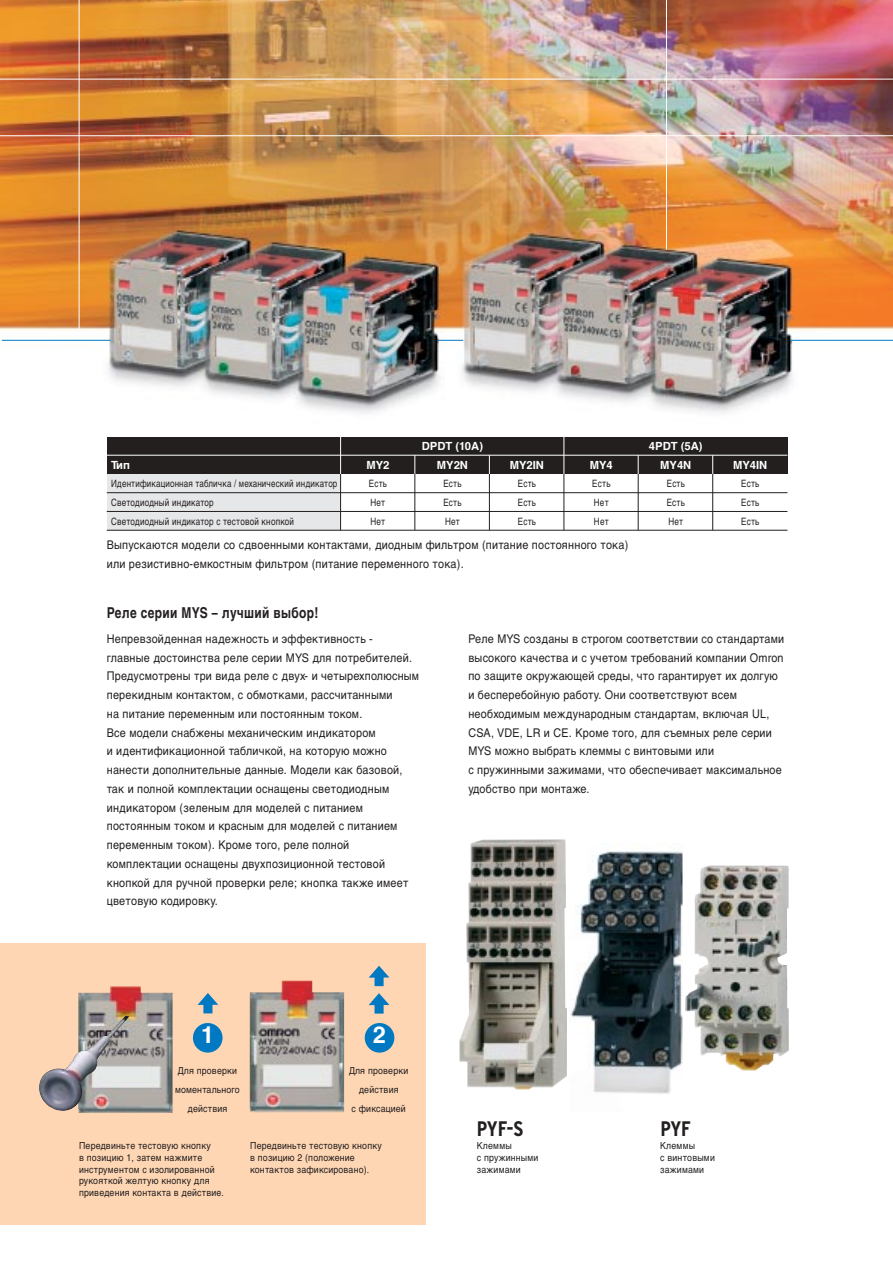
<style>
.page{position:relative;width:893px;height:1262px;background:#fff}
.page>*{position:absolute;margin:0;border:0;box-sizing:border-box;transform-origin:0 0}
.t1{font:700 23.25px "Helvetica Cyr";color:#fff}
.t2{font:700 condensed 21px "Interstate";letter-spacing:-.01em;color:#231f1f}
.t3{font:700 15px "Helvetica Cyr";letter-spacing:.03em;color:#231f1f;scale:.8 1}
.t4{font:12px/18.8px "Helvetica Cyr Upright";letter-spacing:.02em;color:#231f1f;scale:.9 1}
.t5{font:700 11.25px "Helvetica Cyr";color:#fff}
.t6{font:10.2px "Helvetica Cyr Upright";letter-spacing:.02em;color:#231f1f;scale:.8 1}
.t7{font:10.2px "Helvetica Cyr Upright";letter-spacing:.02em;color:#231f1f;scale:.79 1}
.t8{font:9.75px/11.7px "Helvetica Cyr Upright";letter-spacing:.02em;color:#231f1f;scale:.9 1}
</style>
<div class="page">
<img style="left:570px;top:851px;width:113px;height:243px">
<img style="left:685px;top:865px;width:103px;height:205px">
<img style="left:459px;top:839px;width:108px;height:250px">
<div style="left:0;top:943px;width:426px;height:281px;background:#fed6b4"></div>
<img style="left:78px;top:986px;width:95px;height:127px">
<img style="left:250px;top:980px;width:94px;height:132px">
<div style="left:193px;top:1023px;width:29px;height:29px;background:#0079c2;border-radius:50%"></div>
<div style="left:365px;top:1023px;width:29px;height:29px;background:#0079c2;border-radius:50%"></div>
<svg style="left:197px;top:993px;width:21px;height:20px"></svg>
<svg style="left:369px;top:993px;width:20px;height:20px"></svg>
<svg style="left:368px;top:965px;width:21px;height:21px"></svg>
<img style="left:39px;top:1015px;width:90px;height:96px">
<div style="left:107px;top:474px;width:233px;height:56px;background:#e6e7e8"></div>
<div style="left:107px;top:436px;width:680px;height:38px;background:#231f1f"></div>
<img style="left:0;top:0;width:892px;height:413px">
<hr style="left:2px;top:340px;width:108px;height:1px;background:#0079c2">
<svg style="left:438px;top:340px;width:25px;height:1px"></svg>
<hr style="left:790px;top:340px;width:102px;height:1px;background:#0079c2">
<hr style="left:107px;top:492px;width:680px;height:1px;background:#231f1f">
<hr style="left:107px;top:511px;width:680px;height:1px;background:#231f1f">
<hr style="left:107px;top:530px;width:680px;height:1px;background:#231f1f">
<hr style="left:414px;top:474px;width:1px;height:56px;background:#231f1f">
<hr style="left:340px;top:474px;width:1px;height:56px;background:#231f1f">
<hr style="left:489px;top:474px;width:1px;height:56px;background:#231f1f">
<svg style="left:489px;top:456px;width:1px;height:18px"></svg>
<hr style="left:340px;top:436px;width:1px;height:38px;background:#fff">
<hr style="left:107px;top:455px;width:680px;height:1px;background:#fff">
<svg style="left:414px;top:455px;width:1px;height:19px"></svg>
<hr style="left:563px;top:474px;width:1px;height:56px;background:#231f1f">
<hr style="left:563px;top:436px;width:1px;height:38px;background:#fff">
<hr style="left:638px;top:474px;width:1px;height:56px;background:#231f1f">
<svg style="left:638px;top:455px;width:1px;height:19px"></svg>
<hr style="left:712px;top:474px;width:1px;height:56px;background:#231f1f">
<svg style="left:712px;top:455px;width:1px;height:19px"></svg>
<hr style="left:666px;top:0;width:1px;height:249px;background:#fff">
<hr style="left:79px;top:0;width:1px;height:333px;background:#fff">
<img style="left:0;top:79px;width:892px;height:57px">
<p class="t5" style="left:422px;top:442px;width:63px">DPDT (10A)</p>
<p class="t5" style="left:649px;top:442px;width:55px">4PDT (5A)</p>
<p class="t5" style="left:111px;top:460px;width:20px">Тип</p>
<p class="t5" style="left:366px;top:460px;width:25px">MY2</p>
<p class="t5" style="left:437px;top:460px;width:33px">MY2N</p>
<p class="t5" style="left:509px;top:460px;width:36px">MY2IN</p>
<p class="t5" style="left:589px;top:460px;width:25px">MY4</p>
<p class="t5" style="left:660px;top:460px;width:33px">MY4N</p>
<p class="t5" style="left:733px;top:460px;width:36px">MY4IN</p>
<p class="t7" style="left:111px;top:480px;width:288px">Идентификационная табличка / механический индикатор</p>
<p class="t6" style="left:369px;top:480px;width:24px">Есть</p>
<p class="t6" style="left:443px;top:480px;width:24px">Есть</p>
<p class="t6" style="left:518px;top:480px;width:24px">Есть</p>
<p class="t6" style="left:592px;top:480px;width:24px">Есть</p>
<p class="t6" style="left:666px;top:480px;width:24px">Есть</p>
<p class="t6" style="left:741px;top:480px;width:24px">Есть</p>
<p class="t6" style="left:111px;top:499px;width:130px">Светодиодный индикатор</p>
<p class="t6" style="left:370px;top:499px;width:20px">Нет</p>
<p class="t6" style="left:443px;top:499px;width:24px">Есть</p>
<p class="t6" style="left:518px;top:499px;width:24px">Есть</p>
<p class="t6" style="left:594px;top:499px;width:20px">Нет</p>
<p class="t6" style="left:666px;top:499px;width:24px">Есть</p>
<p class="t6" style="left:741px;top:499px;width:24px">Есть</p>
<p class="t6" style="left:111px;top:517px;width:230px">Светодиодный индикатор с тестовой кнопкой</p>
<p class="t6" style="left:370px;top:517px;width:20px">Нет</p>
<p class="t6" style="left:445px;top:517px;width:20px">Нет</p>
<p class="t6" style="left:518px;top:517px;width:24px">Есть</p>
<p class="t6" style="left:594px;top:517px;width:20px">Нет</p>
<p class="t6" style="left:668px;top:517px;width:20px">Нет</p>
<p class="t6" style="left:741px;top:517px;width:24px">Есть</p>
<p class="t4" style="left:107px;top:537px;width:581px">Выпускаются модели со сдвоенными контактами, диодным фильтром (питание постоянного тока) или резистивно-емкостным фильтром (питание переменного тока).</p>
<p class="t3" style="left:107px;top:607px;width:266px">Реле серии MYS – лучший выбор!</p>
<p class="t4" style="left:107px;top:630px;width:348px">Непревзойденная надежность и эффективность -<br>главные достоинства реле серии MYS для потребителей.<br>Предусмотрены три вида реле с двух- и четырехполюсным перекидным контактом, с обмотками, рассчитанными<br>на питание переменным или постоянным током.<br>Все модели снабжены механическим индикатором<br>и идентификационной табличкой, на которую можно нанести дополнительные данные. Модели как базовой, так и полной комплектации оснащены светодиодным индикатором (зеленым для моделей с питанием постоянным током и красным для моделей с питанием переменным током). Кроме того, реле полной комплектации оснащены двухпозиционной тестовой кнопкой для ручной проверки реле; кнопка также имеет цветовую кодировку.</p>
<h1 class="t1" style="left:201px;top:1026px;width:14px">1</h1>
<h1 class="t1" style="left:373px;top:1026px;width:14px">2</h1>
<p class="t8" style="left:175px;top:1062px;width:73px;line-height:18.8px;text-align:center">Для проверки моментального действия</p>
<p class="t8" style="left:349px;top:1062px;width:67px;line-height:18.8px;text-align:center">Для проверки действия<br>с фиксацией</p>
<p class="t8" style="left:250px;top:1141px;width:148px">Передвиньте тестовую кнопку в позицию 2 (положение контактов зафиксировано).</p>
<p class="t8" style="left:79px;top:1141px;width:162px">Передвиньте тестовую кнопку<br>в позицию 1, затем нажмите инструментом с изолированной рукояткой желтую кнопку для приведения контакта в действие.</p>
<p class="t4" style="left:468px;top:630px;width:352px">Реле MYS созданы в строгом соответствии со стандартами высокого качества и с учетом требований компании Omron по защите окружающей среды, что гарантирует их долгую и бесперебойную работу. Они соответствуют всем необходимым международным стандартам, включая UL, CSA, VDE, LR и CE. Кроме того, для съемных реле серии MYS можно выбрать клеммы с винтовыми или<br>с пружинными зажимами, что обеспечивает максимальное удобство при монтаже.</p>
<h2 class="t2" style="left:477px;top:1120px;width:48px">PYF-S</h2>
<p class="t8" style="left:477px;top:1141px;width:70px">Клеммы<br>с пружинными зажимами</p>
<h2 class="t2" style="left:660px;top:1120px;width:32px">PYF</h2>
<p class="t8" style="left:660px;top:1141px;width:62px">Клеммы<br>с винтовыми зажимами</p>
</div>
